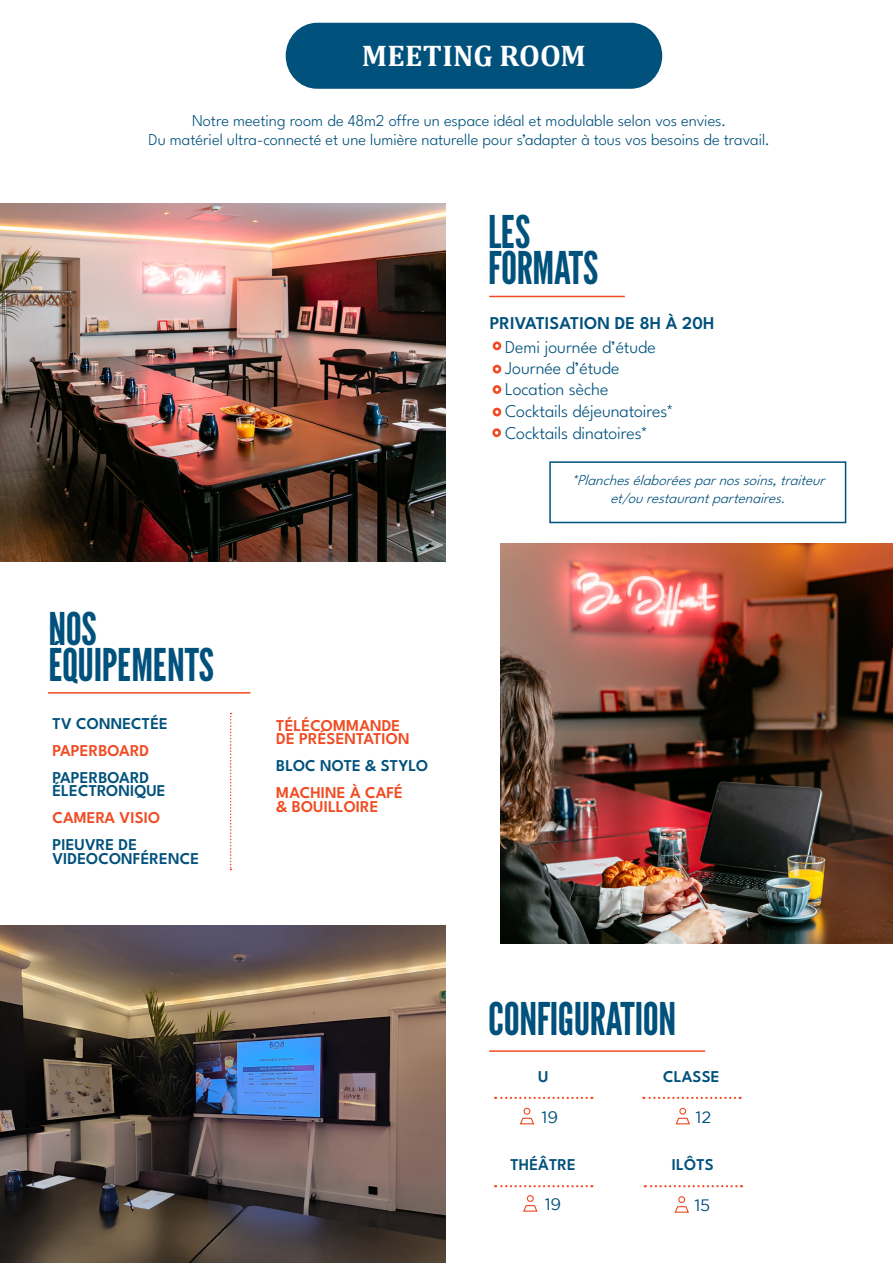
<style>
.page{position:relative;width:893px;height:1263px;background:#fff}
.page>*{position:absolute;margin:0;border:0;box-sizing:border-box;transform-origin:0 0}
.t1{font:45px/36px "League Gothic";letter-spacing:-.01em;color:#00517c}
.Style_de_paragraphe{font:700 30px "Cambria";letter-spacing:.005em;color:#fff}
.Style_de_paragraphe-2{font:300 18px "League Spartan";letter-spacing:-.01em;color:#00517c}
.t2{font:600 18px "League Spartan";letter-spacing:.005em;color:#00517c}
.Style_de_paragraphe-3{font:300 16.5px "League Spartan";letter-spacing:-.005em;color:#00517c}
.t3{font:600 16.5px/13.5px "League Spartan";letter-spacing:.005em;color:#00517c}
.t4{font:600 16.5px "League Spartan";letter-spacing:.005em;color:#f04b22}
.t5{font:16.5px "Gotham";color:#00517c}
.Style_de_paragraphe-4{font:italic 300 15px/18px "League Spartan";color:#00517c;text-align:center}
</style>
<div class="page">
<img style="left:0;top:203px;width:445px;height:358px">
<svg style="left:495px;top:1097px;width:97px;height:2px"></svg>
<svg style="left:495px;top:1185px;width:97px;height:2px"></svg>
<svg style="left:643px;top:1097px;width:98px;height:2px"></svg>
<svg style="left:519px;top:1108px;width:16px;height:17px"></svg>
<svg style="left:523px;top:1195px;width:15px;height:17px"></svg>
<svg style="left:675px;top:1108px;width:15px;height:17px"></svg>
<div style="left:678px;top:1196px;width:7px;height:7px;border:1px solid #f04b22;border-radius:50%"></div>
<svg style="left:674px;top:1197px;width:15px;height:16px"></svg>
<svg style="left:645px;top:1185px;width:97px;height:2px"></svg>
<img style="left:500px;top:543px;width:393px;height:400px">
<div style="left:286px;top:23px;width:376px;height:66px;background:#00517c;border-radius:32px"></div>
<hr style="left:489px;top:296px;width:136px;height:1px;background:#f04b22">
<hr style="left:48px;top:692px;width:202px;height:1px;background:#f04b22">
<hr style="left:489px;top:1050px;width:216px;height:2px;background:#f04b22">
<svg style="left:492px;top:341px;width:10px;height:10px"></svg>
<svg style="left:492px;top:364px;width:10px;height:10px"></svg>
<svg style="left:492px;top:385px;width:10px;height:9px"></svg>
<svg style="left:492px;top:407px;width:10px;height:10px"></svg>
<svg style="left:492px;top:428px;width:9px;height:10px"></svg>
<svg style="left:230px;top:713px;width:2px;height:157px"></svg>
<div style="left:549px;top:461px;width:297px;height:62px;border:2px solid #00517c"></div>
<img style="left:0;top:925px;width:445px;height:338px">
<p class="Style_de_paragraphe" style="left:362px;top:35px;width:226px">MEETING ROOM</p>
<p class="Style_de_paragraphe-3" style="left:192px;top:108px;width:536px">Notre meeting room de 48m2 offre un espace idéal et modulable selon vos envies.</p>
<p class="Style_de_paragraphe-3" style="left:149px;top:128px;width:623px">Du matériel ultra-connecté et une lumière naturelle pour s’adapter à tous vos besoins de travail.</p>
<p class="t1" style="left:488px;top:212px;width:44px">LES</p>
<p class="t1" style="left:488px;top:248px;width:112px">FORMATS</p>
<p class="t2" style="left:490px;top:309px;width:226px">PRIVATISATION DE 8H À 20H</p>
<p class="Style_de_paragraphe-2" style="left:505px;top:333px;width:152px">Demi journée d’étude</p>
<p class="Style_de_paragraphe-2" style="left:505px;top:354px;width:116px">Journée d’étude</p>
<p class="Style_de_paragraphe-2" style="left:505px;top:376px;width:105px">Location sèche</p>
<p class="Style_de_paragraphe-2" style="left:505px;top:419px;width:144px">Cocktails dinatoires*</p>
<p class="Style_de_paragraphe-2" style="left:505px;top:398px;width:170px">Cocktails déjeunatoires*</p>
<p class="t1" style="left:49px;top:609px;width:167px">NOS<br>ÉQUIPEMENTS</p>
<p class="t3" style="left:52px;top:715px;width:117px">TV CONNECTÉE</p>
<p class="t4" style="left:52px;top:737px;width:98px">PAPERBOARD</p>
<p class="t3" style="left:52px;top:769px;width:115px">PAPERBOARD<br>ÉLECTRONIQUE</p>
<p class="t4" style="left:52px;top:805px;width:109px">CAMERA VISIO</p>
<p class="t3" style="left:52px;top:836px;width:86px">PIEUVRE DE</p>
<p class="t3" style="left:52px;top:850px;width:148px">VIDEOCONFÉRENCE</p>
<p class="Style_de_paragraphe-4" style="left:571px;top:470px;width:261px">*Planchesélaboréesparnossoins,traiteur et/ourestaurantpartenaires.</p>
<p class="t4" style="left:276px;top:712px;width:126px">TÉLÉCOMMANDE</p>
<p class="t4" style="left:276px;top:726px;width:135px">DE PRÉSENTATION</p>
<p class="t3" style="left:276px;top:758px;width:153px">BLOC NOTE &amp; STYLO</p>
<p class="t4" style="left:276px;top:780px;width:128px">MACHINE À CAFÉ</p>
<p class="t4" style="left:276px;top:793px;width:104px">&amp; BOUILLOIRE</p>
<p class="t1" style="left:488px;top:999px;width:190px">CONFIGURATION</p>
<p class="t3" style="left:538px;top:1068px;width:12px">U</p>
<p class="t3" style="left:663px;top:1068px;width:58px">CLASSE</p>
<p class="t5" style="left:541px;top:1108px;width:18px">19</p>
<p class="t5" style="left:696px;top:1108px;width:17px">12</p>
<p class="t3" style="left:511px;top:1156px;width:67px">THÉÂTRE</p>
<p class="t3" style="left:672px;top:1156px;width:43px">ILÔTS</p>
<p class="t5" style="left:545px;top:1195px;width:18px">19</p>
<p class="t5" style="left:694px;top:1196px;width:18px">15</p>
</div>
